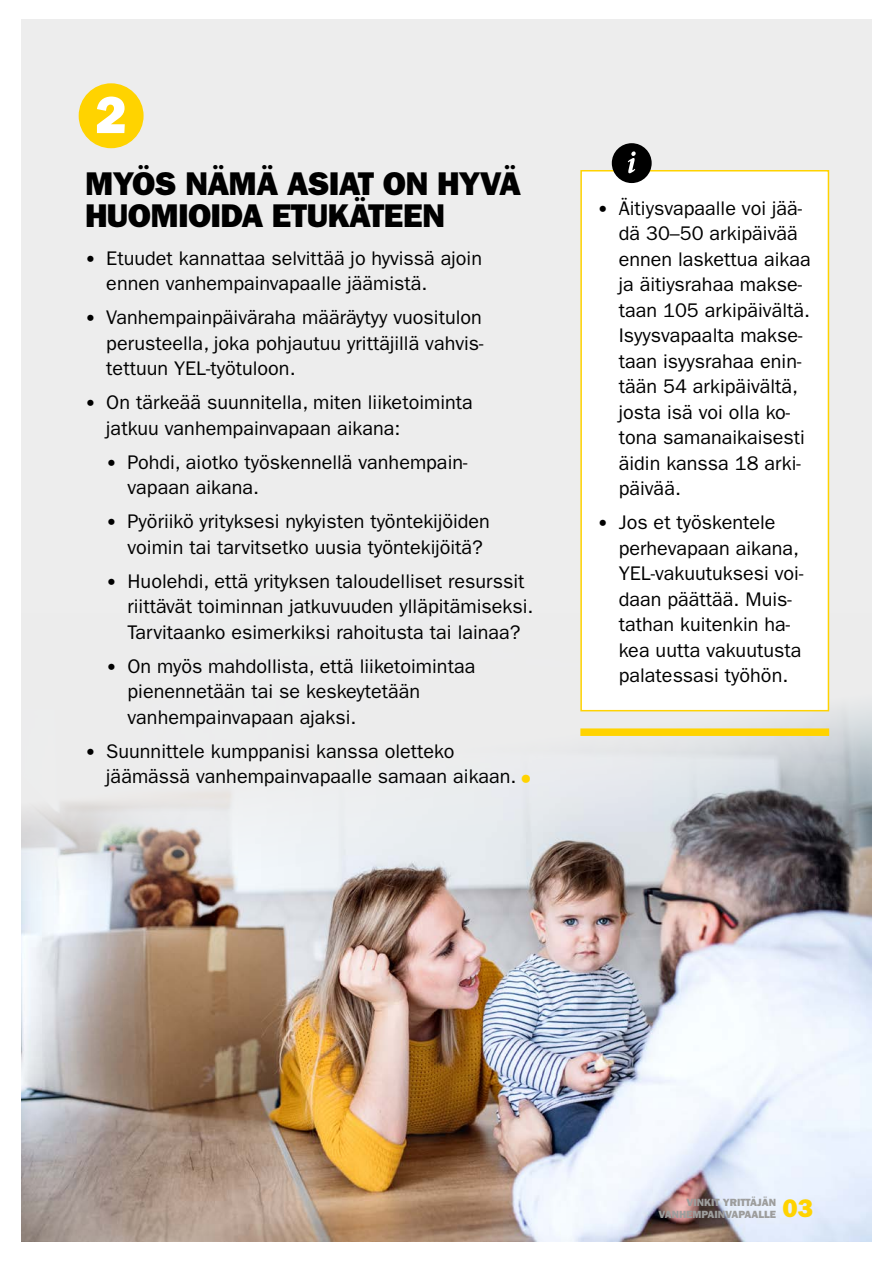
<style>
.page{position:relative;width:893px;height:1263px;background:#fff}
.page>*{position:absolute;margin:0;border:0;box-sizing:border-box;transform-origin:0 0}
.VÄLIOTSIKKO_HEAVY_17{font:33px/32.1px "ITC Franklin Gothic Std Hvy";letter-spacing:-.02em;color:#000}
.t1{font:25.5px "ITC Franklin Gothic Std Hvy";color:#ffd300}
.t2{font:19.8px/25.5px "ITC Franklin Gothic Std";color:#000}
.t3{font:10.5px/11.2px "ITC Franklin Gothic Std Hvy";color:#9d9d9c;text-align:right}
.s1{font-family:"Franklin Gothic";font-size:18px}
.s2{font-family:"ITC Franklin Gothic Std Hvy";font-size:24px;color:#ffd300}
</style>
<div class="page">
<div style="left:21px;top:20px;width:851px;height:1222px;background:#ededed"></div>
<img style="left:21px;top:614px;width:851px;height:628px">
<div style="left:580px;top:728px;width:249px;height:8px;background:#ffd300"></div>
<svg style="left:79px;top:83px;width:65px;height:65px"></svg>
<div style="left:580px;top:170px;width:249px;height:541px;background:#fff;border:2px solid #ffd300"></div>
<div style="left:612px;top:143px;width:40px;height:40px;background:#000;border-radius:50%"></div>
<svg style="left:628px;top:151px;width:8px;height:22px"></svg>
<p class="VÄLIOTSIKKO_HEAVY_17" style="left:85px;top:168px;width:437px">MYÖS NÄMÄ ASIAT ON HYVÄ<br>HUOMIOIDA ETUKÄTEEN</p>
<p class="t2" style="left:106px;top:246px;width:377px;text-indent:-21px"><span class="s1">•</span> Etuudet kannattaa selvittää jo hyvissä ajoin ennen vanhempainvapaalle jäämistä.</p>
<p class="t2" style="left:106px;top:305px;width:379px;text-align:justify;text-indent:-21px"><span class="s1">•</span> Vanhempainpäiväraha määräytyy vuositulon perusteella, joka pohjautuu yrittäjillä vahvis&shy;tettuun YEL-työtuloon.</p>
<p class="t2" style="left:106px;top:390px;width:368px;text-indent:-21px"><span class="s1">•</span> On tärkeää suunnitella, miten liiketoiminta jatkuu vanhempainvapaan aikana:</p>
<p class="t2" style="left:128px;top:450px;width:341px;text-indent:-21px"><span class="s1">•</span> Pohdi, aiotko työskennellä vanhempain&shy;vapaan aikana.</p>
<p class="t2" style="left:128px;top:509px;width:364px;text-indent:-21px"><span class="s1">•</span> Pyöriikö yrityksesi nykyisten työntekijöiden voimin tai tarvitsetko uusia työntekijöitä?</p>
<p class="t2" style="left:128px;top:569px;width:407px;text-indent:-21px"><span class="s1">•</span> Huolehdi, että yrityksen taloudelliset resurssit riittävät toiminnan jatkuvuuden ylläpitämiseksi.<br>Tarvitaanko esimerkiksi rahoitusta tai lainaa?</p>
<p class="t2" style="left:128px;top:654px;width:349px;text-indent:-21px"><span class="s1">•</span> On myös mahdollista, että liiketoimintaa pienennetään tai se keskeytetään vanhempainvapaan ajaksi.</p>
<p class="t2" style="left:106px;top:739px;width:429px;text-indent:-21px"><span class="s1">•</span> Suunnittele kumppanisi kanssa oletteko jäämässä vanhempainvapaalle samaan aikaan. <span class="s2">•</span></p>
<p class="t2" style="left:619px;top:195px;width:194px;text-indent:-21px"><span class="s1">•</span> Äitiysvapaalle voi jää&shy;dä 30–50 arkipäivää ennen laskettua aikaa ja äitiysrahaa makse&shy;taan 105 arkipäivältä.<br>Isyysvapaalta makse&shy;taan isyysrahaa enin&shy;tään 54 arkipäivältä, josta isä voi olla ko&shy;tona samanaikaisesti äidin kanssa 18 arki&shy;päivää.</p>
<p class="t2" style="left:619px;top:510px;width:186px;text-indent:-21px"><span class="s1">•</span> Jos et työskentele perhevapaan aikana,<br>YEL-vakuutuksesi voi&shy;daan päättää. Muis&shy;tathan kuitenkin ha&shy;kea uutta vakuutusta palatessasi työhön.</p>
<p class="t3" style="left:658px;top:1197px;width:119px">VINKIT YRITTÄJÄN<br>VANHEMPAINVAPAALLE</p>
<p class="t1" style="left:782px;top:1193px;width:32px">03</p>
</div>
